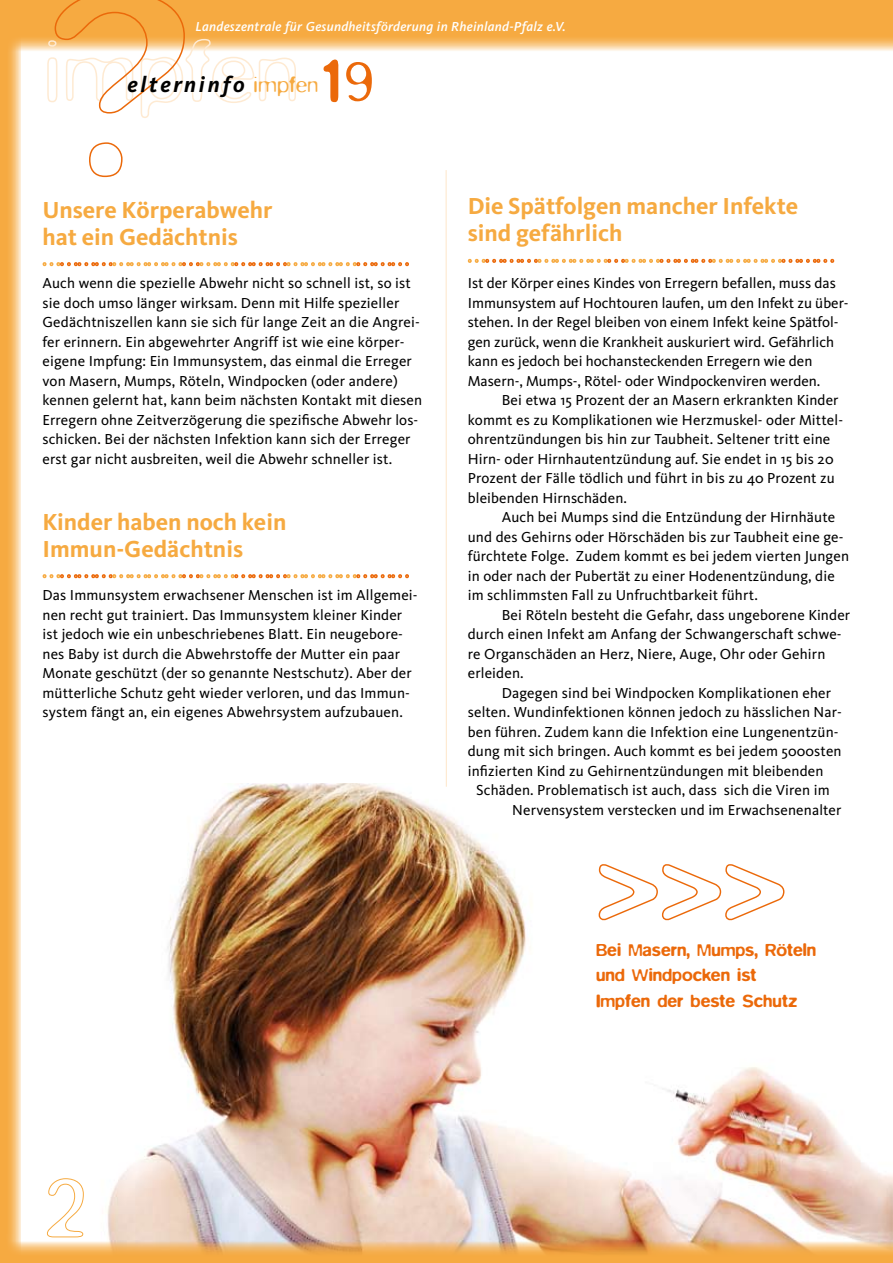
<style>
.page{position:relative;width:893px;height:1263px;background:#fff}
.page>*{position:absolute;margin:0;border:0;box-sizing:border-box;transform-origin:0 0}
.t1{font:300 64.5px "Blur";color:#eb690a}
.t2{font:700 24px/27px "Kievit";color:#f6aa41}
.t3{font:italic 700 22.5px "Kievit";letter-spacing:.12em;color:#000}
.t4{font:500 18px/25.5px "Blur";color:#eb690a}
.t5{font:15px/19.5px "Kievit";letter-spacing:.01em;color:#000}
.t6{font:italic 500 13.5px "Kievit";letter-spacing:.02em;color:#fff}
.s1{font-family:"Blur";font-weight:300;font-style:normal;font-size:24px;color:#f6aa41}
</style>
<div class="page">
<img style="left:49px;top:784px;width:844px;height:458px">
<svg style="left:21px;top:1242px;width:872px;height:21px;background:#f0ae59"></svg>
<svg style="left:0;top:51px;width:21px;height:1212px;background:#f7b862"></svg>
<svg style="left:0;top:0;width:893px;height:51px;background:#f6b254"></svg>
<svg style="left:468px;top:259px;width:366px;height:4px"></svg>
<svg style="left:43px;top:262px;width:366px;height:4px"></svg>
<svg style="left:43px;top:574px;width:366px;height:4px"></svg>
<svg style="left:598px;top:863px;width:187px;height:58px"></svg>
<svg style="left:47px;top:1178px;width:37px;height:60px"></svg>
<svg style="left:46px;top:0;width:251px;height:178px"></svg>
<hr style="left:446px;top:170px;width:1px;height:617px;background:#fee6c9">
<p class="t6" style="left:196px;top:19px;width:372px">Landeszentrale für Gesundheitsförderung in Rheinland-Pfalz e.V.</p>
<h1 class="t1" style="left:322px;top:45px;width:52px">19</h1>
<h3 class="t3" style="left:128px;top:71px;width:193px">elterninfo <span class="s1">impfen</span></h3>
<h2 class="t2" style="left:43px;top:196px;width:231px">Unsere Körperabwehr hat ein Gedächtnis</h2>
<p class="t5" style="left:43px;top:273px;width:381px">Auch wenn die spezielle Abwehr nicht so schnell ist, so ist sie doch umso länger wirksam. Denn mit Hilfe spezieller Gedächtniszellen kann sie sich für lange Zeit an die Angrei&shy;fer erinnern. Ein abgewehrter Angriff ist wie eine körper&shy;eigene Impfung: Ein Immunsystem, das einmal die Erreger von Masern, Mumps, Röteln, Windpocken (oder andere) kennen gelernt hat, kann beim nächsten Kontakt mit diesen Erregern ohne Zeitverzögerung die spezifische Abwehr los&shy;schicken. Bei der nächsten Infektion kann sich der Erreger erst gar nicht ausbreiten, weil die Abwehr schneller ist.</p>
<h2 class="t2" style="left:43px;top:508px;width:245px">Kinder haben noch kein<br>Immun-Gedächtnis</h2>
<p class="t5" style="left:43px;top:585px;width:377px">Das Immunsystem erwachsener Menschen ist im Allgemei&shy;nen recht gut trainiert. Das Immunsystem kleiner Kinder ist jedoch wie ein unbeschriebenes Blatt. Ein neugebore&shy;nes Baby ist durch die Abwehrstoffe der Mutter ein paar Monate geschützt (der so genannte Nestschutz). Aber der mütterliche Schutz geht wieder verloren, und das Immun&shy;system fängt an, ein eigenes Abwehrsystem aufzubauen.</p>
<h2 class="t2" style="left:468px;top:193px;width:332px">Die Spätfolgen mancher Infekte sind gefährlich</h2>
<p class="t5" style="left:468px;top:273px;width:382px">Ist der Körper eines Kindes von Erregern befallen, muss das Immunsystem auf Hochtouren laufen, um den Infekt zu über&shy;stehen. In der Regel bleiben von einem Infekt keine Spätfol&shy;gen zurück, wenn die Krankheit auskuriert wird. Gefährlich kann es jedoch bei hochansteckenden Erregern wie den Masern-, Mumps-, Rötel- oder Windpockenviren werden.</p>
<p class="t5" style="left:468px;top:390px;width:377px;text-indent:34px">Bei etwa 15 Prozent der an Masern erkrankten Kinder kommt es zu Komplikationen wie Herzmuskel- oder Mittel&shy;ohrentzündungen bis hin zur Taubheit. Seltener tritt eine Hirn- oder Hirnhautentzündung auf. Sie endet in 15 bis 20<br>Prozent der Fälle tödlich und führt in bis zu 40 Prozent zu bleibenden Hirnschäden.</p>
<p class="t5" style="left:468px;top:507px;width:383px;text-indent:34px">Auch bei Mumps sind die Entzündung der Hirnhäute und des Gehirns oder Hörschäden bis zur Taubheit eine ge&shy;fürchtete Folge. Zudem kommt es bei jedem vierten Jungen in oder nach der Pubertät zu einer Hodenentzündung, die im schlimmsten Fall zu Unfruchtbarkeit führt.</p>
<p class="t5" style="left:468px;top:605px;width:384px;text-indent:34px">Bei Röteln besteht die Gefahr, dass ungeborene Kinder durch einen Infekt am Anfang der Schwangerschaft schwe&shy;re Organschäden an Herz, Niere, Auge, Ohr oder Gehirn erleiden.</p>
<p class="t5" style="left:502px;top:683px;width:331px">Dagegen sind bei Windpocken Komplikationen eher</p>
<p class="t5" style="left:468px;top:702px;width:375px">selten. Wundinfektionen können jedoch zu hässlichen Nar-</p>
<p class="t5" style="left:468px;top:722px;width:372px">ben führen. Zudem kann die Infektion eine Lungenentzün-</p>
<p class="t5" style="left:468px;top:741px;width:375px">dung mit sich bringen. Auch kommt es bei jedem 5000sten</p>
<p class="t5" style="left:468px;top:761px;width:357px">infizierten Kind zu Gehirnentzündungen mit bleibenden</p>
<p class="t5" style="left:476px;top:780px;width:355px">Schäden. Problematisch ist auch, dass sich die Viren im</p>
<p class="t5" style="left:512px;top:800px;width:331px">Nervensystem verstecken und im Erwachsenenalter</p>
<p class="t4" style="left:596px;top:937px;width:222px">Bei Masern, Mumps, Röteln und Windpocken ist<br>Impfen der beste Schutz</p>
</div>
